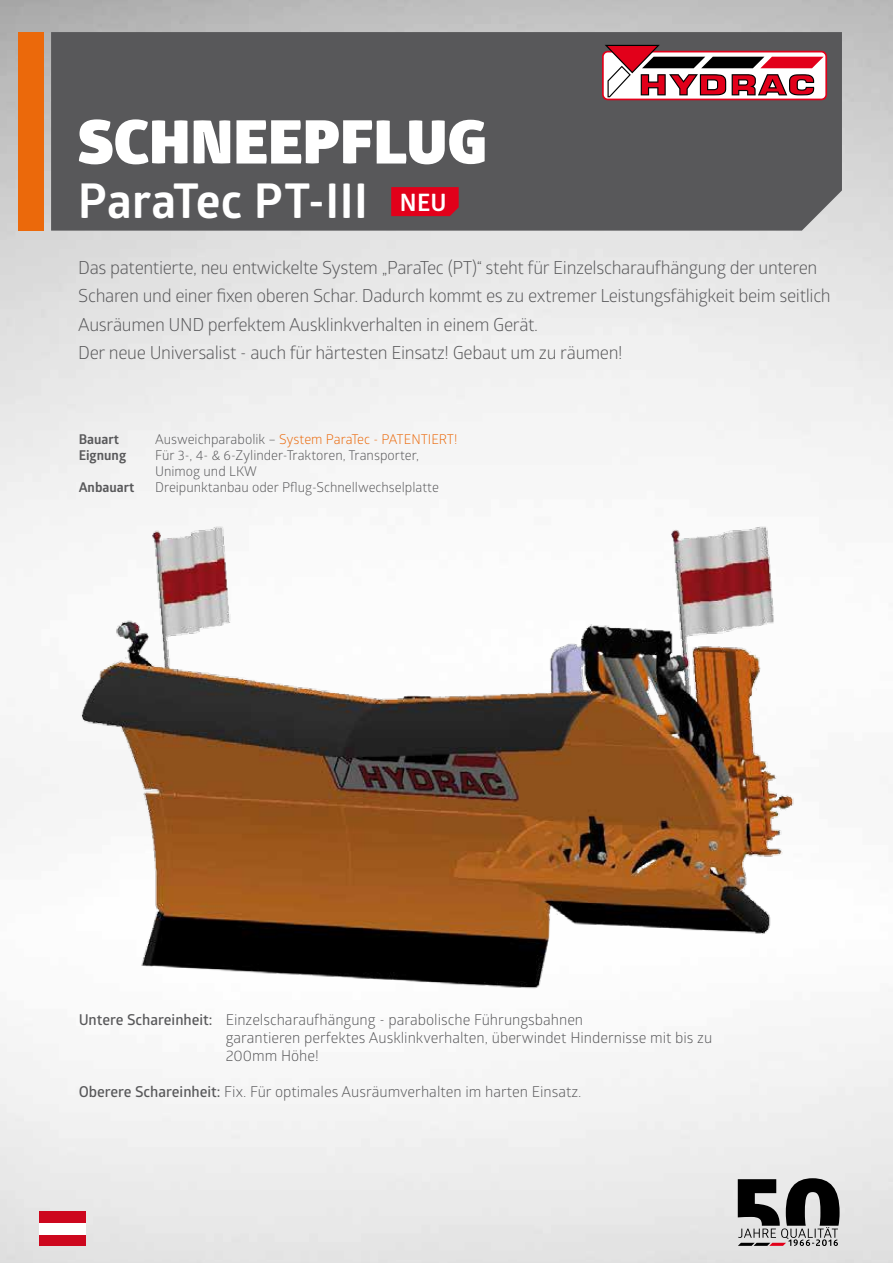
<style>
.page{position:relative;width:893px;height:1263px;background:#fff}
.page>*{position:absolute;margin:0;border:0;box-sizing:border-box;transform-origin:0 0}
.t1{font:900 60px "Glober";letter-spacing:.01em;color:#fff}
.t2{font:700 48px "Glober";letter-spacing:.005em;color:#fff}
.t3{font:700 24px "Glober";color:#fff}
.t4{font:18px/28.5px "Glober";letter-spacing:-.02em;color:#58585a}
.t5{font:15px/18px "Glober";color:#58585a}
.t6{font:13.5px/16.2px "Glober";color:#58585a}
.t7{font:13.5px "Glober";color:#eb690b}
.t8{font:700 13.5px "Glober";color:#58585a}
.s1{color:#58585a}
.s2{font-weight:600}
</style>
<div class="page">
<img style="left:0;top:0;width:893px;height:1263px">
<div style="left:39px;top:1212px;width:47px;height:34px;background:#cd071e"></div>
<div style="left:39px;top:1223px;width:47px;height:11px;background:#fff"></div>
<svg style="left:738px;top:1178px;width:102px;height:68px;background:#706e6f"></svg>
<img style="left:69px;top:471px;width:734px;height:560px">
<div style="left:51px;top:32px;width:791px;height:199px;background:#58585a"></div>
<div style="left:18px;top:32px;width:26px;height:199px;background:#eb690b"></div>
<div style="left:602px;top:51px;width:225px;height:49px;border:2px solid #e2001a;border-radius:5px"></div>
<svg style="left:605px;top:45px;width:219px;height:52px"></svg>
<svg style="left:391px;top:187px;width:68px;height:29px;background:#dd021b"></svg>
<h1 class="t1" style="left:78px;top:96px;width:410px">SCHNEEPFLUG</h1>
<h2 class="t2" style="left:78px;top:167px;width:292px">ParaTec PT-III</h2>
<h3 class="t3" style="left:400px;top:185px;width:48px">NEU</h3>
<p class="t4" style="left:78px;top:252px;width:754px">Das patentierte, neu entwickelte System „ParaTec (PT)“ steht für Einzelscharaufhängung der unteren Scharen und einer fixen oberen Schar. Dadurch kommt es zu extremer Leistungsfähigkeit beim seitlich Ausräumen UND perfektem Ausklinkverhalten in einem Gerät.<br>Der neue Universalist - auch für härtesten Einsatz! Gebaut um zu räumen!</p>
<p class="t8" style="left:79px;top:430px;width:42px">Bauart</p>
<p class="t7" style="left:155px;top:430px;width:304px"><span class="s1">Ausweichparabolik –</span> System ParaTec - PATENTIERT!</p>
<p class="t8" style="left:79px;top:446px;width:49px">Eignung</p>
<p class="t6" style="left:155px;top:447px;width:265px">Für 3-, 4- &amp; 6-Zylinder-Traktoren, Transporter,<br>Unimog und LKW</p>
<p class="t8" style="left:79px;top:478px;width:57px">Anbauart</p>
<p class="t6" style="left:155px;top:479px;width:285px">Dreipunktanbau oder Pflug-Schnellwechselplatte</p>
<p class="t5" style="left:226px;top:1010px;width:488px;text-indent:-147px"><span class="s2">Untere Schareinheit:</span> Einzelscharaufhängung - parabolische Führungsbahnen<br>garantieren perfektes Ausklinkverhalten, überwindet Hindernisse mit bis zu<br>200mm Höhe!</p>
<p class="t5" style="left:79px;top:1082px;width:504px"><span class="s2">Oberere Schareinheit:</span> Fix. Für optimales Ausräumverhalten im harten Einsatz.</p>
</div>
